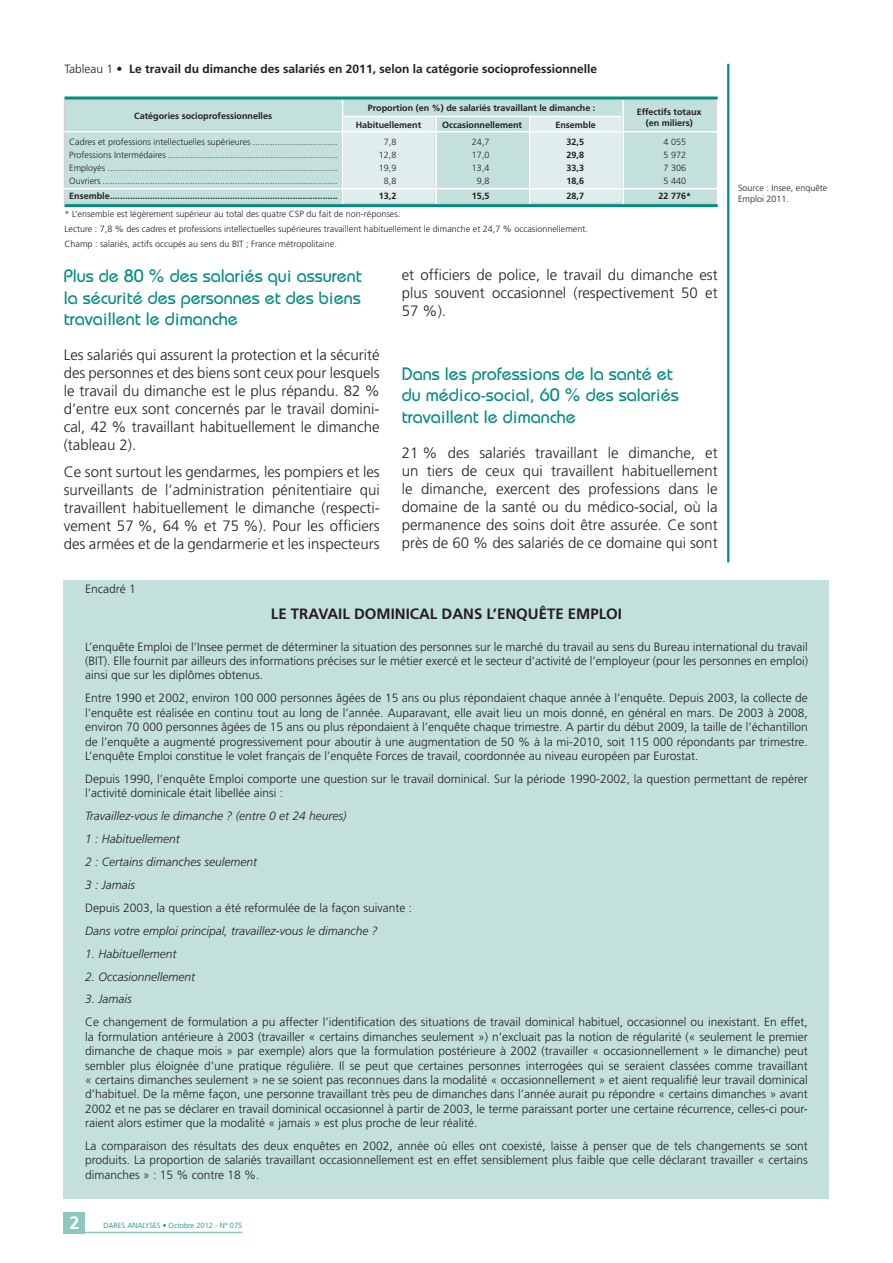
<style>
.page{position:relative;width:893px;height:1263px;background:#fff}
.page>*{position:absolute;margin:0;border:0;box-sizing:border-box;transform-origin:0 0}
.t1{font:500 18px/21.6px "Bauhaus";color:#008e7f;text-align:justify}
.t2{font:700 18px "Frutiger";color:#fff}
.t3{font:300 15px/18px "Frutiger";color:#231f20;text-align:justify}
.t4{font:700 15px "Frutiger";color:#231f20}
.t5{font:300 12px/14.4px "Frutiger";color:#231f20;text-align:justify}
.t6{font:italic 300 12px/23px "Frutiger";color:#231f20}
.t7{font:700 12px "Frutiger";color:#231f20}
.t8{font:300 9px/15px "Frutiger";color:#231f20}
.t9{font:700 9px "Frutiger";color:#231f20}
.t10{font:300 7.5px "Frutiger";color:#008e7f}
.s1{font-weight:300}
</style>
<div class="page">
<div style="left:64px;top:1212px;width:21px;height:21px;background:#8cc7c2"></div>
<hr style="left:64px;top:1232px;width:178px;height:1px;background:#8cc7c2">
<div style="left:64px;top:580px;width:765px;height:619px;background:#c3e0dd"></div>
<hr style="left:727px;top:64px;width:2px;height:498px;background:#008e7f">
<div style="left:64px;top:99px;width:279px;height:105px;background:#c3e0dd;border:2px solid #d1d2d4"></div>
<div style="left:342px;top:114px;width:94px;height:90px;background:#dfeeec;border:2px solid #d1d2d4"></div>
<div style="left:435px;top:114px;width:95px;height:90px;background:#c3e0dd;border:2px solid #d1d2d4"></div>
<div style="left:529px;top:114px;width:94px;height:90px;background:#dfeeec;border:2px solid #d1d2d4"></div>
<div style="left:622px;top:99px;width:95px;height:105px;background:#c3e0dd;border:2px solid #d1d2d4"></div>
<div style="left:342px;top:99px;width:280px;height:16px;background:#c3e0dd"></div>
<hr style="left:342px;top:99px;width:1px;height:106px;background:#fff">
<hr style="left:435px;top:116px;width:2px;height:89px;background:#fff">
<hr style="left:529px;top:116px;width:1px;height:89px;background:#fff">
<hr style="left:622px;top:99px;width:2px;height:106px;background:#fff">
<hr style="left:65px;top:131px;width:653px;height:1px;background:#fff">
<hr style="left:342px;top:116px;width:279px;height:1px;background:#fff">
<hr style="left:65px;top:96px;width:653px;height:3px;background:#008e7f">
<hr style="left:65px;top:204px;width:653px;height:3px;background:#008e7f">
<hr style="left:63px;top:188px;width:654px;height:1px;background:#fff">
<p class="t7" style="left:65px;top:62px;width:534px"><span class="s1">Tableau 1</span> • Le travail du dimanche des salariés en 2011, selon la catégorie socioprofessionnelle</p>
<p class="t9" style="left:134px;top:111px;width:139px">Catégories socioprofessionnelles</p>
<p class="t9" style="left:368px;top:102px;width:229px">Proportion (en %) de salariés travaillant le dimanche :</p>
<p class="t9" style="left:637px;top:107px;width:66px">Effectifs totaux</p>
<p class="t9" style="left:356px;top:119px;width:67px">Habituellement</p>
<p class="t9" style="left:442px;top:119px;width:82px">Occasionnellement</p>
<p class="t9" style="left:555px;top:119px;width:42px">Ensemble</p>
<p class="t9" style="left:646px;top:117px;width:49px">(en miliers)</p>
<p class="t8" style="left:69px;top:135px;width:270px">Cadres et professions intellectuelles supérieures ..................................</p>
<p class="t8" style="left:384px;top:135px;width:14px">7,8</p>
<p class="t8" style="left:472px;top:135px;width:19px">24,7</p>
<p class="t9" style="left:566px;top:137px;width:19px">32,5</p>
<p class="t8" style="left:663px;top:135px;width:24px">4 055</p>
<p class="t8" style="left:69px;top:148px;width:270px">Professions Intermédaires ....................................................................</p>
<p class="t8" style="left:379px;top:148px;width:19px">12,8</p>
<p class="t8" style="left:472px;top:148px;width:19px">17,0</p>
<p class="t9" style="left:566px;top:150px;width:19px">29,8</p>
<p class="t8" style="left:663px;top:148px;width:24px">5 972</p>
<p class="t8" style="left:69px;top:161px;width:270px">Employés ............................................................................................</p>
<p class="t8" style="left:379px;top:161px;width:19px">19,9</p>
<p class="t8" style="left:472px;top:161px;width:19px">13,4</p>
<p class="t9" style="left:566px;top:163px;width:19px">33,3</p>
<p class="t8" style="left:663px;top:161px;width:24px">7 306</p>
<p class="t8" style="left:69px;top:174px;width:270px">Ouvriers ..............................................................................................</p>
<p class="t8" style="left:384px;top:174px;width:14px">8,8</p>
<p class="t8" style="left:477px;top:174px;width:14px">9,8</p>
<p class="t9" style="left:566px;top:176px;width:19px">18,6</p>
<p class="t8" style="left:663px;top:174px;width:24px">5 440</p>
<p class="t9" style="left:69px;top:191px;width:270px">Ensemble...........................................................................................</p>
<p class="t9" style="left:379px;top:191px;width:19px">13,2</p>
<p class="t9" style="left:472px;top:191px;width:19px">15,5</p>
<p class="t9" style="left:566px;top:191px;width:19px">28,7</p>
<p class="t9" style="left:658px;top:191px;width:34px">22 776*</p>
<p class="t8" style="left:65px;top:206px;width:525px">* L’ensemble est légèrement supérieur au total des quatre CSP du fait de non-réponses.<br>Lecture : 7,8 % des cadres et professions intellectuelles supérieures travaillent habituellement le dimanche et 24,7 % occasionnellement.<br>Champ : salariés, actifs occupés au sens du BIT ; France métropolitaine.</p>
<h1 class="t1" style="left:64px;top:265px;width:300px">Plus de 80 % des salariés qui assurent la sécurité des personnes et des biens travaillent le dimanche</h1>
<p class="t3" style="left:64px;top:346px;width:317px">Les salariés qui assurent la protection et la sécurité des personnes et des biens sont ceux pour lesquels le travail du dimanche est le plus répandu. 82 % d’entre eux sont concernés par le travail domini&shy;cal, 42 % travaillant habituellement le dimanche (tableau 2).</p>
<p class="t3" style="left:64px;top:463px;width:317px">Ce sont surtout les gendarmes, les pompiers et les surveillants de l’administration pénitentiaire qui travaillent habituellement le dimanche (respecti&shy;vement 57 %, 64 % et 75 %). Pour les officiers des armées et de la gendarmerie et les inspecteurs</p>
<p class="t5" style="left:85px;top:581px;width:52px">Encadré 1</p>
<p class="t3" style="left:402px;top:266px;width:317px">et officiers de police, le travail du dimanche est plus souvent occasionnel (respectivement 50 et 57 %).</p>
<h1 class="t1" style="left:402px;top:363px;width:279px;text-align:left">Dans les professions de la santé et du médico-social, 60 % des salariés travaillent le dimanche</h1>
<p class="t3" style="left:402px;top:444px;width:317px">21 % des salariés travaillant le dimanche, et un tiers de ceux qui travaillent habituellement le dimanche, exercent des professions dans le domaine de la santé ou du médico-social, où la permanence des soins doit être assurée. Ce sont près de 60 % des salariés de ce domaine qui sont</p>
<p class="t8" style="left:738px;top:183px;width:91px;line-height:10.8px">Source : Insee, enquête<br>Emploi 2011.</p>
<p class="t4" style="left:271px;top:605px;width:351px">LE TRAVAIL DOMINICAL DANS L’enquête Em ploi</p>
<p class="t5" style="left:85px;top:639px;width:724px">L’enquête Emploi de l’Insee permet de déterminer la situation des personnes sur le marché du travail au sens du Bureau international du travail (BIT). Elle fournit par ailleurs des informations précises sur le métier exercé et le secteur d’activité de l’employeur (pour les personnes en emploi) ainsi que sur les diplômes obtenus.</p>
<p class="t5" style="left:85px;top:691px;width:724px">Entre 1990 et 2002, environ 100 000 personnes âgées de 15 ans ou plus répondaient chaque année à l’enquête. Depuis 2003, la collecte de l’enquête est réalisée en continu tout au long de l’année. Auparavant, elle avait lieu un mois donné, en général en mars. De 2003 à 2008, environ 70 000 personnes âgées de 15 ans ou plus répondaient à l’enquête chaque trimestre. A partir du début 2009, la taille de l’échantillon de l’enquête a augmenté progressivement pour aboutir à une augmentation de 50 % à la mi-2010, soit 115 000 répondants par trimestre.<br>L’enquête Emploi constitue le volet français de l’enquête Forces de travail, coordonnée au niveau européen par Eurostat.</p>
<p class="t5" style="left:85px;top:772px;width:724px">Depuis 1990, l’enquête Emploi comporte une question sur le travail dominical. Sur la période 1990-2002, la question permettant de repérer l’activité dominicale était libellée ainsi :</p>
<p class="t6" style="left:85px;top:805px;width:263px">Travaillez-vous le dimanche ? (entre 0 et 24 heures)<br>1 : Habituellement<br>2 : Certains dimanches seulement<br>3 : Jamais</p>
<p class="t5" style="left:85px;top:901px;width:329px">Depuis 2003, la question a été reformulée de la façon suivante :</p>
<p class="t6" style="left:85px;top:919px;width:294px">Dans votre emploi principal, travaillez-vous le dimanche ?</p>
<p class="t6" style="left:85px;top:942px;width:93px">1. Habituellement</p>
<p class="t6" style="left:85px;top:965px;width:112px">2. Occasionnellement</p>
<p class="t6" style="left:85px;top:988px;width:48px">3. Jamais</p>
<p class="t5" style="left:85px;top:1015px;width:724px">Ce changement de formulation a pu affecter l’identification des situations de travail dominical habituel, occasionnel ou inexistant. En effet, la formulation antérieure à 2003 (travailler « certains dimanches seulement ») n’excluait pas la notion de régularité (« seulement le premier dimanche de chaque mois » par exemple) alors que la formulation postérieure à 2002 (travailler « occasionnellement » le dimanche) peut sembler plus éloignée d’une pratique régulière. Il se peut que certaines personnes interrogées qui se seraient classées comme travaillant « certains dimanches seulement » ne se soient pas reconnues dans la modalité « occasionnellement » et aient requalifié leur travail dominical d’habituel. De la même façon, une personne travaillant très peu de dimanches dans l’année aurait pu répondre « certains dimanches » avant 2002 et ne pas se déclarer en travail dominical occasionnel à partir de 2003, le terme paraissant porter une certaine récurrence, celles-ci pour&shy;raient alors estimer que la modalité « jamais » est plus proche de leur réalité.</p>
<p class="t5" style="left:85px;top:1139px;width:724px">La comparaison des résultats des deux enquêtes en 2002, année où elles ont coexisté, laisse à penser que de tels changements se sont produits. La proportion de salariés travaillant occasionnellement est en effet sensiblement plus faible que celle déclarant travailler « certains dimanches » : 15 % contre 18 %.</p>
<h1 class="t2" style="left:69px;top:1212px;width:12px">2</h1>
<p class="t10" style="left:104px;top:1221px;width:140px">DARES ANALYSES • Octobre 2012 - N° 075</p>
</div>
